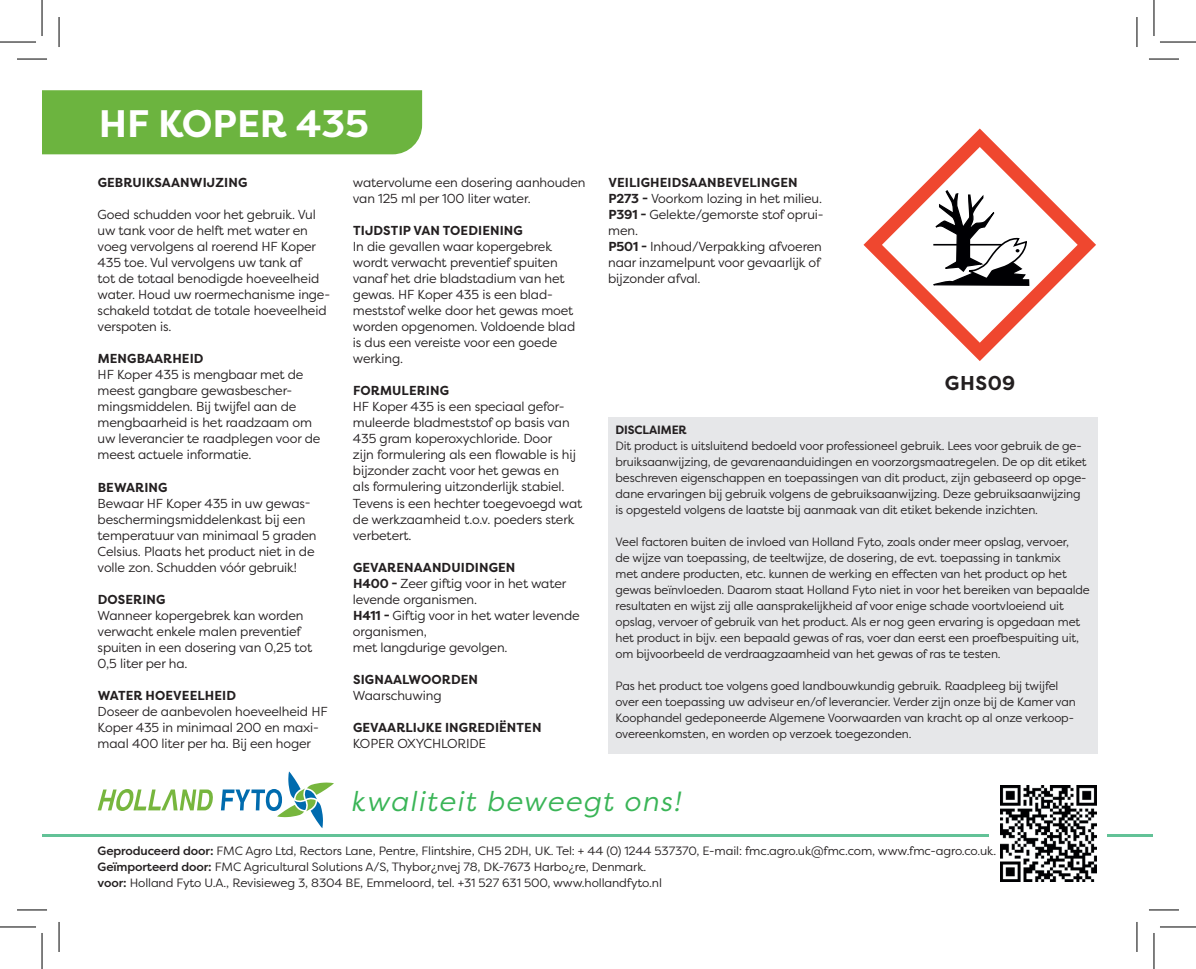
<style>
.page{position:relative;width:1196px;height:969px;background:#fff}
.page>*{position:absolute;margin:0;border:0;box-sizing:border-box;transform-origin:0 0}
.t1{font:700 38.2px "Filson Pro";color:#fff}
.t2{font:italic 27.8px "Filson Pro";letter-spacing:.05em;color:#3ab557}
.t3{font:700 20px "Filson Pro";letter-spacing:.025em;color:#231f20}
.t4{font:13px/16px "Filson Pro";letter-spacing:-.01em;color:#231f20}
.t5{font:700 13px "Filson Pro";letter-spacing:.01em;color:#231f20}
.t6{font:12px/16px "Filson Pro";letter-spacing:-.01em;color:#231f20}
.t7{font:700 12px "Filson Pro";letter-spacing:-.01em;color:#231f20}
.s1{font-weight:700}
.s2{font-weight:500}
</style>
<div class="page">
<hr style="left:42px;top:834px;width:1110px;height:2px;background:#62c297">
<svg style="left:98px;top:789px;width:115px;height:21px"></svg>
<svg style="left:221px;top:771px;width:113px;height:57px"></svg>
<div style="left:608px;top:418px;width:488px;height:335px;background:#e6e7e9"></div>
<div style="left:989px;top:774px;width:117px;height:117px;background:#fff"></div>
<img style="left:1000px;top:785px;width:96px;height:96px">
<svg style="left:863px;top:128px;width:232px;height:233px"></svg>
<svg style="left:932px;top:189px;width:97px;height:97px"></svg>
<div style="left:42px;top:90px;width:380px;height:64px;background:#6cb43f"></div>
<hr style="left:17px;top:59px;width:30px;height:1px;background:#000">
<hr style="left:1148px;top:59px;width:30px;height:1px;background:#000">
<hr style="left:17px;top:909px;width:30px;height:1px;background:#000">
<hr style="left:1148px;top:909px;width:30px;height:1px;background:#000">
<hr style="left:59px;top:17px;width:1px;height:30px;background:#000">
<hr style="left:59px;top:921px;width:1px;height:30px;background:#000">
<hr style="left:1136px;top:17px;width:1px;height:30px;background:#000">
<hr style="left:1136px;top:921px;width:1px;height:30px;background:#000">
<hr style="left:0;top:42px;width:36px;height:1px;background:#000">
<hr style="left:1159px;top:42px;width:36px;height:1px;background:#000">
<hr style="left:0;top:926px;width:36px;height:1px;background:#000">
<hr style="left:1159px;top:926px;width:36px;height:1px;background:#000">
<hr style="left:42px;top:0;width:1px;height:36px;background:#000">
<hr style="left:42px;top:932px;width:1px;height:36px;background:#000">
<hr style="left:1153px;top:0;width:1px;height:36px;background:#000">
<hr style="left:1153px;top:932px;width:1px;height:36px;background:#000">
<h1 class="t1" style="left:99px;top:100px;width:271px">HF KOPER 435</h1>
<p class="t5" style="left:98px;top:174px;width:151px">GEBRUIKSAANWIJZING</p>
<p class="t4" style="left:98px;top:206px;width:234px">Goed schudden voor het gebruik. Vul uw tank voor de helft met water en voeg vervolgens al roerend HF Koper<br>435 toe. Vul vervolgens uw tank af<br>tot de totaal benodigde hoeveelheid water. Houd uw roermechanisme inge&shy;schakeld totdat de totale hoeveelheid verspoten is.</p>
<p class="t5" style="left:98px;top:350px;width:107px">MENGBAARHEID</p>
<p class="t4" style="left:98px;top:366px;width:224px">HF Koper 435 is mengbaar met de meest gangbare gewasbescher&shy;mingsmiddelen. Bij twijfel aan de mengbaarheid is het raadzaam om uw leverancier te raadplegen voor de meest actuele informatie.</p>
<p class="t5" style="left:98px;top:478px;width:71px">BEWARING</p>
<p class="t4" style="left:98px;top:494px;width:220px">Bewaar HF Koper 435 in uw gewas&shy;beschermingsmiddelenkast bij een temperatuur van minimaal 5 graden Celsius. Plaats het product niet in de volle zon. Schudden vóór gebruik!</p>
<p class="t5" style="left:98px;top:590px;width:69px">DOSERING</p>
<p class="t4" style="left:98px;top:606px;width:216px">Wanneer kopergebrek kan worden verwacht enkele malen preventief spuiten in een dosering van 0,25 tot<br>0,5 liter per ha.</p>
<p class="t5" style="left:98px;top:686px;width:140px">WATER HOEVEELHEID</p>
<p class="t4" style="left:98px;top:702px;width:232px">Doseer de aanbevolen hoeveelheid HF<br>Koper 435 in minimaal 200 en maxi&shy;maal 400 liter per ha. Bij een hoger</p>
<p class="t4" style="left:353px;top:174px;width:234px">watervolume een dosering aanhouden van 125 ml per 100 liter water.</p>
<p class="t5" style="left:353px;top:222px;width:171px">TIJDSTIP VAN TOEDIENING</p>
<p class="t4" style="left:353px;top:238px;width:224px">In die gevallen waar kopergebrek wordt verwacht preventief spuiten vanaf het drie bladstadium van het gewas. HF Koper 435 is een blad&shy;meststof welke door het gewas moet worden opgenomen. Voldoende blad is dus een vereiste voor een goede werking.</p>
<p class="t5" style="left:353px;top:382px;width:97px">FORMULERING</p>
<p class="t4" style="left:353px;top:398px;width:231px">HF Koper 435 is een speciaal gefor&shy;muleerde bladmeststof op basis van 435 gram koperoxychloride. Door<br>zijn formulering als een flowable is hij bijzonder zacht voor het gewas en<br>als formulering uitzonderlijk stabiel.<br>Tevens is een hechter toegevoegd wat de werkzaamheid t.o.v. poeders sterk verbetert.</p>
<p class="t4" style="left:353px;top:558px;width:228px"><span class="s1">GEVARENAANDUIDINGEN<br>H400 -</span> Zeer giftig voor in het water levende organismen.<br><span class="s1">H411 -</span> Giftig voor in het water levende organismen,<br>met langdurige gevolgen.</p>
<p class="t5" style="left:353px;top:670px;width:126px">SIGNAALWOORDEN</p>
<p class="t4" style="left:353px;top:686px;width:90px">Waarschuwing</p>
<p class="t5" style="left:353px;top:718px;width:190px">GEVAARLIJKE INGREDIËNTEN</p>
<p class="t4" style="left:353px;top:734px;width:135px">KOPER OXYCHLORIDE</p>
<p class="t4" style="left:608px;top:174px;width:217px"><span class="s1">VEILIGHEIDSAANBEVELINGEN<br>P273 -</span> Voorkom lozing in het milieu.<br><span class="s1">P391 -</span> Gelekte/gemorste stof oprui&shy;men.<br><span class="s1">P501 -</span> Inhoud/Verpakking afvoeren naar inzamelpunt voor gevaarlijk of bijzonder afval.</p>
<h3 class="t3" style="left:944px;top:370px;width:72px">GHS09</h3>
<p class="t7" style="left:615px;top:422px;width:73px">DISCLAIMER</p>
<p class="t6" style="left:615px;top:437px;width:472px">Dit product is uitsluitend bedoeld voor professioneel gebruik. Lees voor gebruik de ge&shy;bruiksaanwijzing, de gevarenaanduidingen en voorzorgsmaatregelen. De op dit etiket beschreven eigenschappen en toepassingen van dit product, zijn gebaseerd op opge&shy;dane ervaringen bij gebruik volgens de gebruiksaanwijzing. Deze gebruiksaanwijzing is opgesteld volgens de laatste bij aanmaak van dit etiket bekende inzichten.</p>
<p class="t6" style="left:615px;top:533px;width:475px">Veel factoren buiten de invloed van Holland Fyto, zoals onder meer opslag, vervoer,<br>de wijze van toepassing, de teeltwijze, de dosering, de evt. toepassing in tankmix<br>met andere producten, etc. kunnen de werking en effecten van het product op het gewas beïnvloeden. Daarom staat Holland Fyto niet in voor het bereiken van bepaalde resultaten en wijst zij alle aansprakelijkheid af voor enige schade voortvloeiend uit opslag, vervoer of gebruik van het product. Als er nog geen ervaring is opgedaan met het product in bijv. een bepaald gewas of ras, voer dan eerst een proefbespuiting uit, om bijvoorbeeld de verdraagzaamheid van het gewas of ras te testen.</p>
<p class="t6" style="left:615px;top:677px;width:461px">Pas het product toe volgens goed landbouwkundig gebruik. Raadpleeg bij twijfel over een toepassing uw adviseur en/of leverancier. Verder zijn onze bij de Kamer van Koophandel gedeponeerde Algemene Voorwaarden van kracht op al onze verkoop&shy;overeenkomsten, en worden op verzoek toegezonden.</p>
<h2 class="t2" style="left:350px;top:783px;width:331px">kwaliteit beweegt ons!</h2>
<p class="t6" style="left:98px;top:842px;width:900px"><span class="s2">Geproduceerd door:</span> FMC Agro Ltd, Rectors Lane, Pentre, Flintshire, CH5 2DH, UK. Tel: + 44 (0) 1244 537370, E-mail: fmc.agro.uk@fmc.com, www.fmc-agro.co.uk.<br><span class="s2">Geïmporteerd door:</span> FMC Agricultural Solutions A/S, Thybor¿nvej 78, DK-7673 Harbo¿re, Denmark.<br><span class="s2">voor:</span> Holland Fyto U.A., Revisieweg 3, 8304 BE, Emmeloord, tel. +31 527 631 500, www.hollandfyto.nl</p>
</div>
